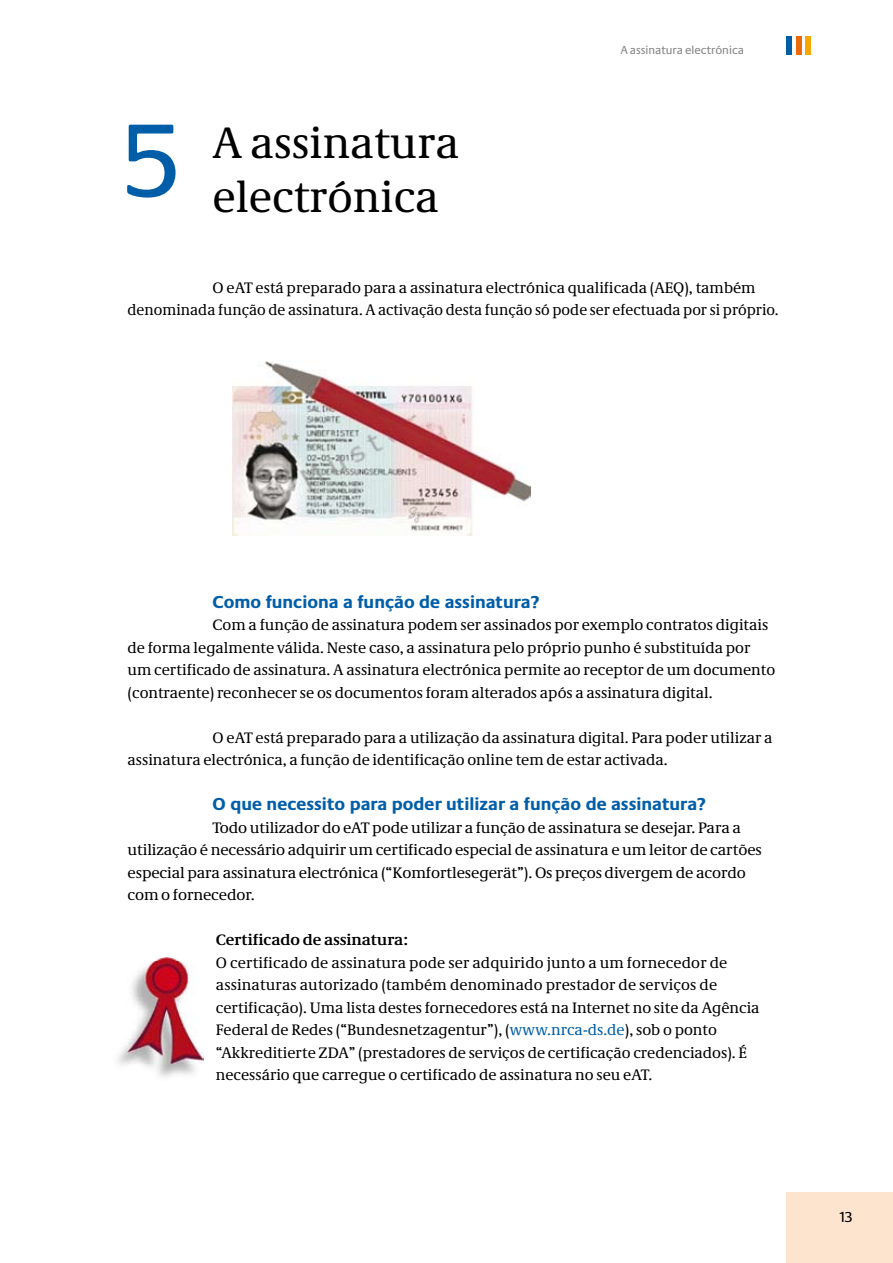
<style>
.page{position:relative;width:893px;height:1263px;background:#fff}
.page>*{position:absolute;margin:0;border:0;box-sizing:border-box;transform-origin:0 0}
.t1{font:108px "Neue Praxis Tab";color:#005ea8}
.t2{font:45px/54px "Neue Demos";color:#000}
.t3{font:700 18px "Neue Praxis";color:#005ea8}
.t4{font:15.75px/22.5px "Neue Demos";color:#000}
.t5{font:700 15.75px "Neue Demos";color:#000}
.t6{font:15px "Neue Praxis";color:#000}
.t7{font:12px "Neue Praxis";color:#87888a}
.s1{color:#005ea8}
</style>
<div class="page">
<div style="left:787px;top:1193px;width:106px;height:70px;background:#fde4ce"></div>
<div style="left:806px;top:36px;width:5px;height:18px;background:#f6a800"></div>
<div style="left:796px;top:36px;width:5px;height:18px;background:#eb6a0a"></div>
<div style="left:787px;top:36px;width:5px;height:18px;background:#005ea8"></div>
<img style="left:117px;top:1042px;width:87px;height:35px">
<img style="left:128px;top:958px;width:75px;height:105px">
<img style="left:232px;top:361px;width:298px;height:174px">
<h1 class="t1" style="left:119px;top:95px;width:65px">5</h1>
<h2 class="t2" style="left:213px;top:115px;width:248px">A assinatura electrónica</h2>
<p class="t7" style="left:621px;top:43px;width:125px">A assinatura electrónica</p>
<p class="t4" style="left:128px;top:276px;width:653px;text-indent:85px">O eAT está preparado para a assinatura electrónica qualificada (AEQ), também denominada função de assinatura. A activação desta função só pode ser efectuada por si próprio.</p>
<p class="t3" style="left:213px;top:591px;width:328px">Como funciona a função de assinatura?</p>
<p class="t4" style="left:128px;top:613px;width:649px;text-indent:85px">Com a função de assinatura podem ser assinados por exemplo contratos digitais de forma legalmente válida. Neste caso, a assinatura pelo próprio punho é substituída por um certificado de assinatura. A assinatura electrónica permite ao receptor de um documento (contraente) reconhecer se os documentos foram alterados após a assinatura digital.</p>
<p class="t4" style="left:128px;top:726px;width:646px;text-indent:85px">O eAT está preparado para a utilização da assinatura digital. Para poder utilizar a assinatura electrónica, a função de identificação online tem de estar activada.</p>
<p class="t3" style="left:213px;top:793px;width:495px">O que necessito para poder utilizar a função de assinatura?</p>
<p class="t4" style="left:128px;top:816px;width:636px;text-indent:85px">Todo utilizador do eAT pode utilizar a função de assinatura se desejar. Para a utilização é necessário adquirir um certificado especial de assinatura e um leitor de cartões especial para assinatura electrónica (“Komfortlesegerät”). Os preços divergem de acordo com o fornecedor.</p>
<p class="t5" style="left:216px;top:930px;width:194px">Certificado de assinatura:</p>
<p class="t4" style="left:216px;top:951px;width:545px">O certificado de assinatura pode ser adquirido junto a um fornecedor de assinaturas autorizado (também denominado prestador de serviços de certificação). Uma lista destes fornecedores está na Internet no site da Agência Federal de Redes (“Bundesnetzagentur”), (<span class="s1">www.nrca-ds.de</span>), sob o ponto “Akkreditierte ZDA” (prestadores de serviços de certificação credenciados). É necessário que carregue o certificado de assinatura no seu eAT.</p>
<p class="t6" style="left:840px;top:1208px;width:14px">13</p>
</div>
